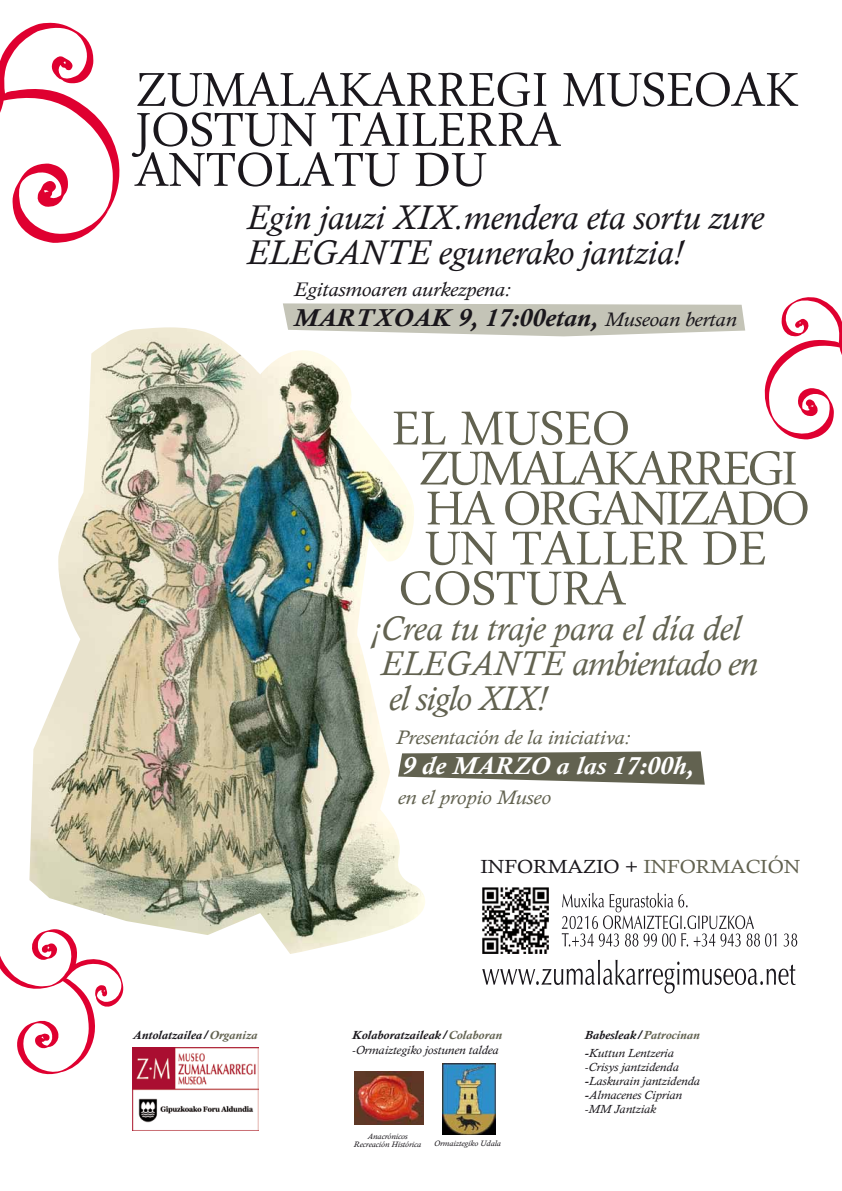
<style>
.page{position:relative;width:842px;height:1191px;background:#fff}
.page>*{position:absolute;margin:0;border:0;box-sizing:border-box;transform-origin:0 0}
.t1{font:70px "Arabic Typesetting";color:#1a171c}
.t2{font:70px "Arabic Typesetting";letter-spacing:-.04em;color:#626250}
.t3{font:70px "Arabic Typesetting";color:#626250}
.t4{font:italic 35px/35px "Calisto";color:#1a171c}
.t5{font:italic 35px/35px "Calisto";letter-spacing:-.005em;color:#626250}
.t6{font:italic 700 25px "Calisto";color:#1a171c;scale:1.07 1}
.t7{font:italic 700 25px "Calisto";color:#fff;scale:1.07 1}
.t8{font:italic 20px "Calisto";color:#626250;scale:1.07 1}
.t9{font:italic 20px "Calisto";color:#1a171c;scale:1.07 1}
.t10{font:19px "Calisto";letter-spacing:-.005em;color:#1a171c;scale:1.07 1}
.t11{font:italic 12px/14px "Calisto";color:#1a171c;scale:1.07 1}
.t12{font:italic 700 12px "Calisto";color:#1a171c;scale:1.07 1}
.t13{font:italic 8px/8px "Calisto";color:#1a171c;text-align:center;scale:1.07 1}
.s1{font-weight:400;font-size:20px}
.s2{color:#626250}
.s3{font-weight:700}
.s4{font-weight:700;color:#626250}
</style>
<div class="page">
<svg style="left:436px;top:751px;width:269px;height:33px;background:#777767"></svg>
<svg style="left:283px;top:303px;width:462px;height:33px;background:#c9c9bd"></svg>
<img style="left:442px;top:1063px;width:53px;height:71px">
<img style="left:354px;top:1071px;width:70px;height:53px">
<img style="left:29px;top:327px;width:407px;height:627px">
<svg style="left:0;top:22px;width:120px;height:221px"></svg>
<svg style="left:764px;top:297px;width:78px;height:142px"></svg>
<svg style="left:0;top:916px;width:125px;height:159px"></svg>
<img style="left:133px;top:1047px;width:125px;height:83px">
<img style="left:482px;top:887px;width:66px;height:66px">
<svg style="left:784px;top:933px;width:13px;height:13px"></svg>
<svg style="left:562px;top:892px;width:214px;height:54px"></svg>
<svg style="left:482px;top:959px;width:313px;height:34px"></svg>
<h1 class="t1" style="left:135px;top:55px;width:665px">ZUMALAKARREGI MUSEOAK</h1>
<h1 class="t1" style="left:135px;top:95px;width:427px">JOSTUN TAILERRA</h1>
<h1 class="t1" style="left:135px;top:135px;width:352px">ANTOLATU DU</h1>
<h2 class="t4" style="left:247px;top:200px;width:518px">Egin jauzi XIX.mendera eta sortu zure<br>ELEGANTE egunerako jantzia!</h2>
<h3 class="t9" style="left:294px;top:277px;width:204px">Egitasmoaren aurkezpena:</h3>
<h3 class="t6" style="left:294px;top:303px;width:415px">MARTXOAK 9, 17:00etan, <span class="s1">Museoan bertan</span></h3>
<h1 class="t2" style="left:392px;top:394px;width:240px">EL MUSEO</h1>
<h1 class="t2" style="left:419px;top:434px;width:381px">ZUMALAKARREGI</h1>
<h1 class="t2" style="left:425px;top:474px;width:386px">HA ORGANIZADO</h1>
<h1 class="t3" style="left:425px;top:514px;width:343px">UN TALLER DE</h1>
<h1 class="t3" style="left:399px;top:554px;width:229px">COSTURA</h1>
<h2 class="t5" style="left:371px;top:610px;width:388px">¡Crea tu traje para el día del<br>ELEGANTE ambientado en el siglo XIX!</h2>
<h3 class="t8" style="left:396px;top:725px;width:220px">Presentación de la iniciativa:</h3>
<h3 class="t7" style="left:402px;top:750px;width:274px">9 de MARZO a las 17:00h,</h3>
<h3 class="t8" style="left:398px;top:785px;width:145px">en el propio Museo</h3>
<p class="t12" style="left:133px;top:1027px;width:118px">Antolatzailea/<span class="s2">Organiza</span></p>
<h3 class="t10" style="left:481px;top:855px;width:300px">INFORMAZIO + <span class="s2">INFORMACIÓN</span></h3>
<p class="t11" style="left:352px;top:1027px;width:142px;line-height:15px"><span class="s3">Kolaboratzaileak/</span><span class="s4">Colaboran </span>-Ormaiztegiko jostunen taldea</p>
<p class="t13" style="left:354px;top:1132px;width:65px">Anacrónicos<br>Recreación Histórica</p>
<p class="t13" style="left:434px;top:1139px;width:64px">Ormaiztegiko Udala</p>
<p class="t11" style="left:585px;top:1025px;width:109px;line-height:18px"><span class="s3">Babesleak/</span><span class="s4">Patrocinan </span><span class="s3">-</span>Kuttun Lentzeria</p>
<p class="t11" style="left:585px;top:1059px;width:109px">-Crisys jantzidenda <span class="s3">-</span>Laskurain jantzidenda <span class="s3">-</span>Almacenes Ciprian -MM Jantziak</p>
</div>
